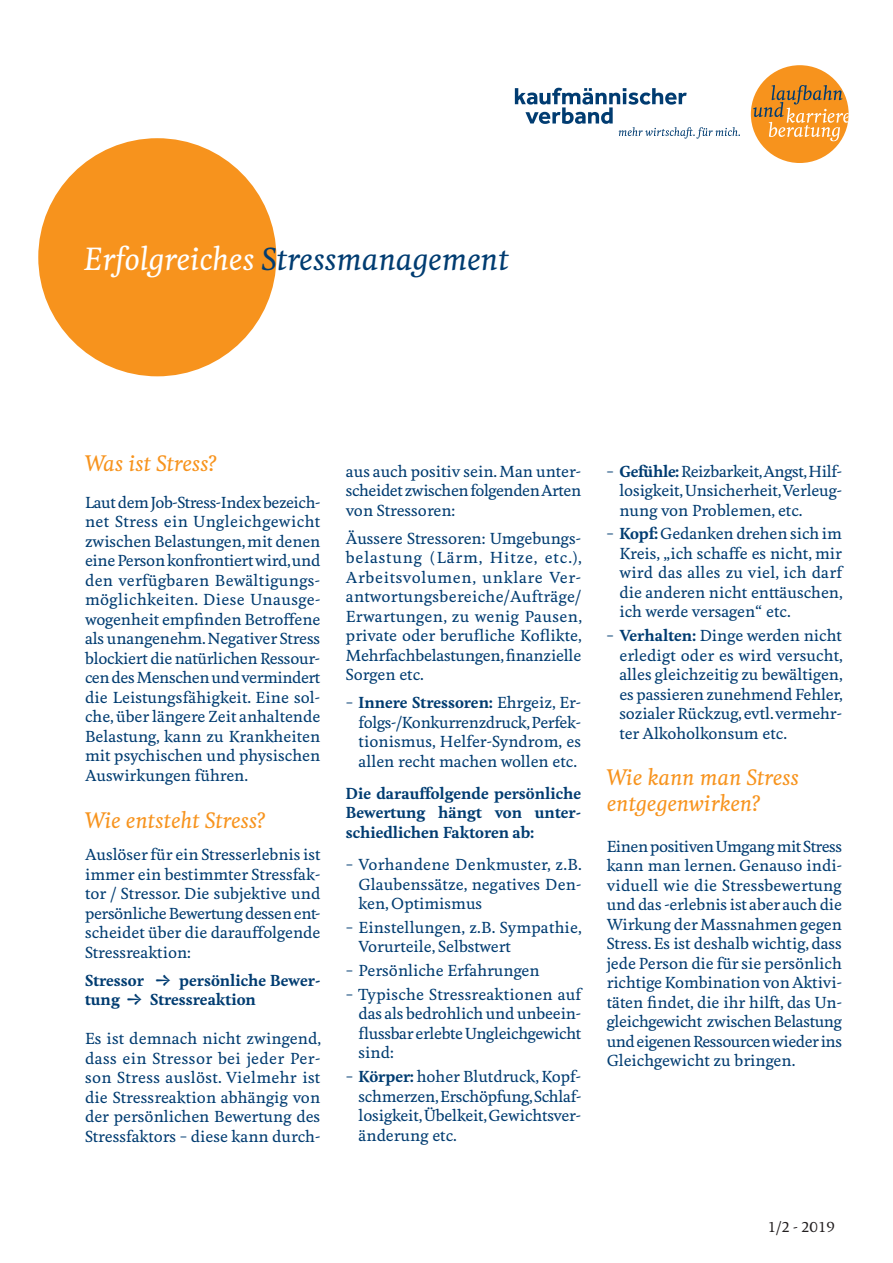
<style>
.page{position:relative;width:893px;height:1263px;background:#fff}
.page>*{position:absolute;margin:0;border:0;box-sizing:border-box;transform-origin:0 0}
.t1{font:italic 500 30px "Feijoa";color:#013c71}
.t2{font:italic 500 21px/25.5px "Feijoa";color:#f7931d}
.t3{font:500 15px/19.5px "Feijoa";color:#013c71;text-align:justify}
.t4{font:700 15px/19.5px "Feijoa";color:#013c71}
.t5{font:500 13.5px "Feijoa";color:#231f20}
.s1{color:#fff}
.s2{font-weight:700}
</style>
<div class="page">
<div style="left:38px;top:138px;width:238px;height:238px;background:#f7931d;border-radius:50%"></div>
<svg style="left:515px;top:88px;width:225px;height:51px"></svg>
<div style="left:751px;top:65px;width:98px;height:98px;background:#f7931d;border-radius:50%"></div>
<svg style="left:753px;top:85px;width:96px;height:56px"></svg>
<h1 class="t1" style="left:84px;top:240px;width:426px"><span class="s1">Erfolgreiches</span> Stressmanagement</h1>
<h2 class="t2" style="left:85px;top:452px;width:133px">Was ist Stress?</h2>
<p class="t3" style="left:85px;top:493px;width:237px">Laut dem Job-Stress-Index bezeich&shy;net Stress ein Ungleichgewicht zwischen Belastungen, mit denen eine Person konfrontiert wird, und den verfügbaren Bewältigungs&shy;möglichkeiten. Diese Unausge&shy;wogenheit empfinden Betroffene als unangenehm. Negativer Stress blockiert die natürlichen Ressour&shy;cen des Menschen und vermindert die Leistungsfähigkeit. Eine sol&shy;che, über längere Zeit anhaltende Belastung, kann zu Krankheiten mit psychischen und physischen Auswirkungen führen.</p>
<h2 class="t2" style="left:85px;top:808px;width:182px">Wie entsteht Stress?</h2>
<p class="t3" style="left:85px;top:845px;width:237px">Auslöser für ein Stresserlebnis ist immer ein bestimmter Stressfak&shy;tor / Stressor. Die subjektive und persönliche Bewertung dessen ent&shy;scheidet über die darauffolgende Stressreaktion:</p>
<p class="t4" style="left:85px;top:970px;width:237px">Stressor → persönliche Bewer&shy;tung → Stressreaktion</p>
<p class="t3" style="left:85px;top:1029px;width:238px">Es ist demnach nicht zwingend, dass ein Stressor bei jeder Per&shy;son Stress auslöst. Vielmehr ist die Stressreaktion abhängig von der persönlichen Bewertung des Stressfaktors – diese kann durch-</p>
<p class="t3" style="left:346px;top:462px;width:237px">aus auch positiv sein. Man unter&shy;scheidet zwischen folgenden Arten von Stressoren:</p>
<p class="t3" style="left:346px;top:529px;width:238px">Äussere Stressoren: Umgebungs&shy;belastung (Lärm, Hitze, etc.), Arbeitsvolumen, unklare Ver&shy;antwortungsbereiche/Aufträge/ Erwartungen, zu wenig Pausen, private oder berufliche Koflikte, Mehrfachbelastungen, finanzielle Sorgen etc.</p>
<p class="t3" style="left:359px;top:693px;width:224px;text-indent:-13px">– <span class="s2">Innere Stressoren:</span> Ehrgeiz, Er&shy;folgs-/Konkurrenzdruck, Perfek&shy;tionismus, Helfer-Syndrom, es allen recht machen wollen etc.</p>
<p class="t4" style="left:346px;top:784px;width:237px;text-align:justify">Die darauffolgende persönliche Bewertung hängt von unter&shy;schiedlichen Faktoren ab:</p>
<p class="t3" style="left:359px;top:855px;width:225px;text-indent:-13px">– Vorhandene Denkmuster, z.B.<br>Glaubenssätze, negatives Den&shy;ken, Optimismus</p>
<p class="t3" style="left:359px;top:918px;width:225px;text-indent:-13px">– Einstellungen, z.B. Sympathie,<br>Vorurteile, Selbstwert</p>
<p class="t3" style="left:346px;top:961px;width:195px">– Persönliche Erfahrungen</p>
<p class="t3" style="left:359px;top:985px;width:224px;text-indent:-13px">– Typische Stressreaktionen auf das als bedrohlich und unbeein&shy;flussbar erlebte Ungleichgewicht sind:</p>
<p class="t3" style="left:359px;top:1067px;width:224px;text-indent:-13px">– <span class="s2">Körper:</span> hoher Blutdruck, Kopf&shy;schmerzen, Erschöpfung, Schlaf&shy;losigkeit, Übelkeit, Gewichtsver&shy;änderung etc.</p>
<p class="t3" style="left:619px;top:462px;width:224px;text-indent:-13px">– <span class="s2">Gefühle:</span> Reizbarkeit, Angst, Hilf&shy;losigkeit, Unsicherheit, Verleug&shy;nung von Problemen, etc.</p>
<p class="t3" style="left:619px;top:525px;width:225px;text-indent:-13px">– <span class="s2">Kopf:</span> Gedanken drehen sich im Kreis, „ich schaffe es nicht, mir wird das alles zu viel, ich darf die anderen nicht enttäuschen, ich werde versagen“ etc.</p>
<p class="t3" style="left:619px;top:626px;width:225px;text-indent:-13px">– <span class="s2">Verhalten:</span> Dinge werden nicht erledigt oder es wird versucht, alles gleichzeitig zu bewältigen, es passieren zunehmend Fehler, sozialer Rückzug, evtl. vermehr&shy;ter Alkoholkonsum etc.</p>
<h2 class="t2" style="left:607px;top:766px;width:194px">Wie kann man Stress entgegenwirken?</h2>
<p class="t3" style="left:607px;top:837px;width:237px">Einen positiven Umgang mit Stress kann man lernen. Genauso indi&shy;viduell wie die Stressbewertung und das -erlebnis ist aber auch die Wirkung der Massnahmen gegen Stress. Es ist deshalb wichtig, dass jede Person die für sie persönlich richtige Kombination von Aktivi&shy;täten findet, die ihr hilft, das Un&shy;gleichgewicht zwischen Belastung und eigenen Ressourcen wieder ins Gleichgewicht zu bringen.</p>
<p class="t5" style="left:768px;top:1218px;width:68px">1/2 - 2019</p>
</div>
